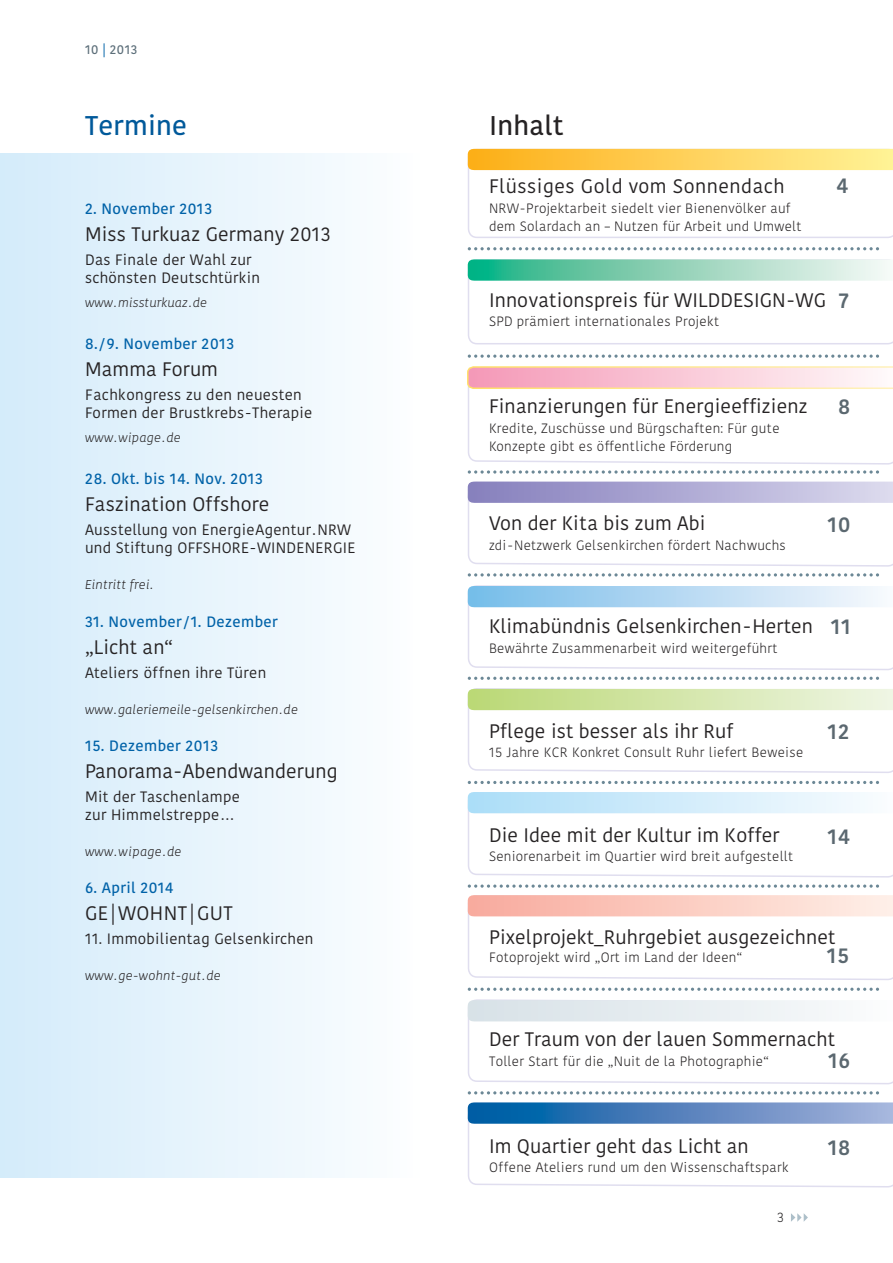
<style>
.page{position:relative;width:893px;height:1263px;background:#fff}
.page>*{position:absolute;margin:0;border:0;box-sizing:border-box;transform-origin:0 0}
.t1{font:600 27px "Kohinoor";letter-spacing:.01em;color:#00599a}
.t2{font:600 27px "Kohinoor";letter-spacing:.01em;color:#262324}
.t3{font:500 21px "Kohinoor";letter-spacing:.045em;color:#5b6870}
.t4{font:19.5px "Kohinoor";letter-spacing:.005em;color:#262324}
.t5{font:19.5px "Kohinoor";letter-spacing:.025em;color:#262324}
.t6{font:15px/18px "Kohinoor";letter-spacing:.02em;color:#262324}
.t7{font:600 15px "Kohinoor";letter-spacing:.025em;color:#0062a8}
.t8{font:300 13.5px/18px "Kohinoor";letter-spacing:.02em;color:#262324}
.t9{font:300 13.5px "Kohinoor";color:#292728}
.t10{font:italic 300 12.75px "Kohinoor";letter-spacing:.02em;color:#231f20}
.t11{font:italic 300 12.75px "Kohinoor";letter-spacing:.01em;color:#262324}
.t12{font:600 12.6px "Kohinoor";letter-spacing:.04em;color:#5d6f7a}
.s1{color:#0062a8}
</style>
<div class="page">
<div style="left:0;top:154px;width:424px;height:1023px;background:linear-gradient(to right,#d4ebfa,#fdfeff)"></div>
<svg style="left:468px;top:1091px;width:411px;height:3px"></svg>
<svg style="left:791px;top:1213px;width:17px;height:9px"></svg>
<svg style="left:468px;top:149px;width:425px;height:89px"></svg>
<svg style="left:467px;top:688px;width:426px;height:85px"></svg>
<svg style="left:467px;top:481px;width:426px;height:86px"></svg>
<svg style="left:467px;top:585px;width:426px;height:85px"></svg>
<svg style="left:468px;top:259px;width:425px;height:85px"></svg>
<svg style="left:467px;top:792px;width:426px;height:86px"></svg>
<svg style="left:467px;top:895px;width:426px;height:85px"></svg>
<svg style="left:467px;top:999px;width:426px;height:86px"></svg>
<svg style="left:467px;top:1102px;width:426px;height:86px"></svg>
<svg style="left:468px;top:247px;width:411px;height:3px"></svg>
<svg style="left:467px;top:366px;width:426px;height:108px"></svg>
<svg style="left:468px;top:355px;width:411px;height:3px"></svg>
<svg style="left:468px;top:677px;width:411px;height:3px"></svg>
<svg style="left:468px;top:573px;width:411px;height:3px"></svg>
<svg style="left:468px;top:781px;width:411px;height:3px"></svg>
<svg style="left:468px;top:884px;width:411px;height:4px"></svg>
<svg style="left:468px;top:988px;width:411px;height:3px"></svg>
<p class="t12" style="left:85px;top:42px;width:54px">10 <span class="s1">|</span> 2013</p>
<h1 class="t1" style="left:85px;top:109px;width:104px">Termine</h1>
<h1 class="t2" style="left:489px;top:109px;width:76px">Inhalt</h1>
<p class="t7" style="left:85px;top:199px;width:129px">2. November 2013</p>
<h3 class="t4" style="left:85px;top:222px;width:247px">Miss Turkuaz Germany 2013</h3>
<p class="t6" style="left:85px;top:251px;width:176px">Das Finale der Wahl zur schönsten Deutschtürkin</p>
<p class="t11" style="left:85px;top:295px;width:124px">www.missturkuaz.de</p>
<p class="t7" style="left:85px;top:334px;width:151px">8./9. November 2013</p>
<h3 class="t4" style="left:85px;top:357px;width:135px">Mamma Forum</h3>
<p class="t6" style="left:85px;top:386px;width:229px">Fachkongress zu den neuesten<br>Formen der Brustkrebs-Therapie</p>
<p class="t11" style="left:85px;top:430px;width:97px">www.wipage.de</p>
<h3 class="t5" style="left:489px;top:174px;width:297px">Flüssiges Gold vom Sonnendach</h3>
<p class="t8" style="left:489px;top:199px;width:314px">NRW-Projektarbeit siedelt vier Bienenvölker auf dem Solardach an – Nutzen für Arbeit und Umwelt</p>
<h2 class="t3" style="left:837px;top:173px;width:13px">4</h2>
<h3 class="t4" style="left:489px;top:287px;width:339px">Innovationspreis für WILDDESIGN-WG</h3>
<p class="t8" style="left:489px;top:313px;width:232px">SPD prämiert internationales Projekt</p>
<h2 class="t3" style="left:839px;top:287px;width:11px">7</h2>
<h3 class="t4" style="left:489px;top:394px;width:320px">Finanzierungen für Energieeffizienz</h3>
<p class="t8" style="left:489px;top:419px;width:292px">Kredite, Zuschüsse und Bürgschaften: Für gute<br>Konzepte gibt es öffentliche Förderung</p>
<h2 class="t3" style="left:838px;top:394px;width:14px">8</h2>
<p class="t7" style="left:85px;top:470px;width:180px">28. Okt. bis 14. Nov. 2013</p>
<h3 class="t4" style="left:85px;top:492px;width:186px">Faszination Offshore</h3>
<p class="t6" style="left:85px;top:521px;width:272px">Ausstellung von EnergieAgentur.NRW und Stiftung OFFSHORE-WINDENERGIE</p>
<p class="t10" style="left:85px;top:577px;width:70px">Eintritt frei.</p>
<p class="t7" style="left:85px;top:612px;width:194px">31. November/1. Dezember</p>
<h3 class="t4" style="left:85px;top:634px;width:90px">„Licht an“</h3>
<p class="t6" style="left:85px;top:664px;width:183px">Ateliers öffnen ihre Türen</p>
<p class="t10" style="left:85px;top:701px;width:214px">www.galeriemeile-gelsenkirchen.de</p>
<p class="t7" style="left:85px;top:736px;width:135px">15. Dezember 2013</p>
<h3 class="t4" style="left:85px;top:759px;width:254px">Panorama-Abendwanderung</h3>
<p class="t6" style="left:85px;top:788px;width:156px">Mit der Taschenlampe zur Himmelstreppe...</p>
<p class="t10" style="left:85px;top:843px;width:98px">www.wipage.de</p>
<p class="t7" style="left:85px;top:879px;width:90px">6. April 2014</p>
<h3 class="t4" style="left:85px;top:901px;width:149px">GE|WOHNT|GUT</h3>
<p class="t6" style="left:85px;top:930px;width:230px">11. Immobilientag Gelsenkirchen</p>
<p class="t10" style="left:85px;top:968px;width:137px">www.ge-wohnt-gut.de</p>
<h3 class="t4" style="left:489px;top:511px;width:218px">Von der Kita bis zum Abi</h3>
<p class="t8" style="left:489px;top:536px;width:298px">zdi-Netzwerk Gelsenkirchen fördert Nachwuchs</p>
<h2 class="t3" style="left:827px;top:512px;width:24px">10</h2>
<h3 class="t4" style="left:489px;top:614px;width:326px">Klimabündnis Gelsenkirchen-Herten</h3>
<p class="t8" style="left:489px;top:639px;width:290px">Bewährte Zusammenarbeit wird weitergeführt</p>
<h2 class="t3" style="left:831px;top:614px;width:22px">11</h2>
<h3 class="t4" style="left:489px;top:718px;width:246px">Pflege ist besser als ihr Ruf</h3>
<p class="t8" style="left:489px;top:743px;width:316px">15 Jahre KCR Konkret Consult Ruhr liefert Beweise</p>
<h2 class="t3" style="left:827px;top:718px;width:23px">12</h2>
<h3 class="t4" style="left:489px;top:822px;width:292px">Die Idee mit der Kultur im Koffer</h3>
<p class="t8" style="left:489px;top:848px;width:306px">Seniorenarbeit im Quartier wird breit aufgestellt</p>
<h2 class="t3" style="left:827px;top:823px;width:24px">14</h2>
<h3 class="t4" style="left:489px;top:925px;width:348px">Pixelprojekt_Ruhrgebiet ausgezeichnet</h3>
<p class="t8" style="left:489px;top:948px;width:255px">Fotoprojekt wird „Ort im Land der Ideen“</p>
<h2 class="t3" style="left:827px;top:942px;width:24px">15</h2>
<h3 class="t4" style="left:489px;top:1027px;width:348px">Der Traum von der lauen Sommernacht</h3>
<p class="t8" style="left:489px;top:1052px;width:281px">Toller Start für die „Nuit de la Photographie“</p>
<h2 class="t3" style="left:828px;top:1048px;width:24px">16</h2>
<h3 class="t4" style="left:489px;top:1133px;width:261px">Im Quartier geht das Licht an</h3>
<p class="t8" style="left:489px;top:1158px;width:301px">Offene Ateliers rund um den Wissenschaftspark</p>
<p class="t9" style="left:777px;top:1209px;width:8px">3</p>
<h2 class="t3" style="left:828px;top:1134px;width:24px">18</h2>
</div>
